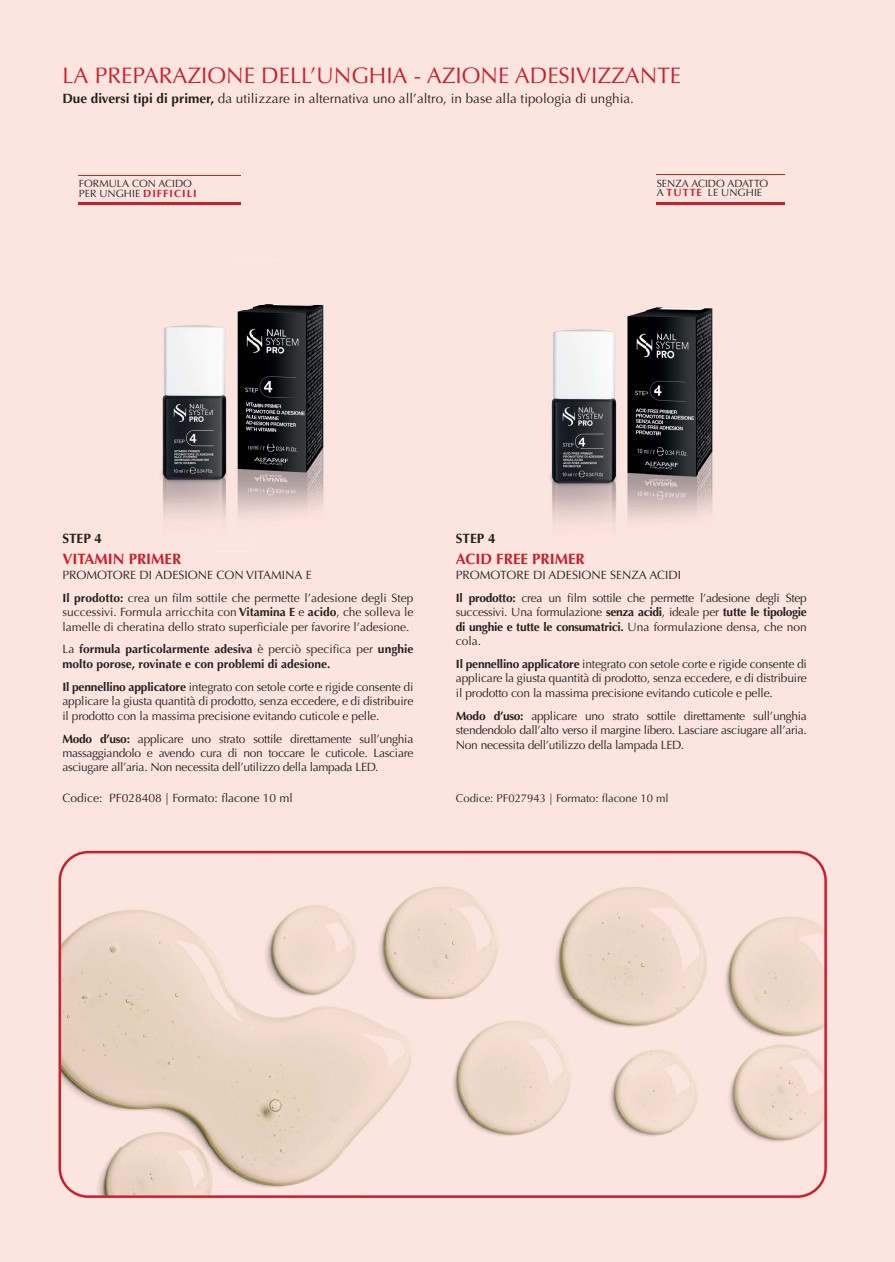
<style>
.page{position:relative;width:895px;height:1262px;background:#fff}
.page>*{position:absolute;margin:0;border:0;box-sizing:border-box;transform-origin:0 0}
.t1{font:22.5px "Optima";color:#ca1f2d}
.t2{font:700 15px "Optima";color:#ca1f2d}
.t3{font:13.5px "Optima";color:#231f20}
.t4{font:700 13.5px "Optima";color:#231f20}
.t5{font:12px/14.4px "Optima";letter-spacing:-.015em;color:#231f20;text-align:justify}
.t6{font:700 12px/14.4px "Optima";color:#231f20}
.t7{font:11.25px "Optima";color:#231f20}
.t8{font:10.5px/9.4px "Optima";color:#231f20}
.s1{font-weight:700}
.s2{font-weight:700;color:#ca1f2d}
.s3{font-weight:400}
</style>
<div class="page">
<div style="left:0;top:0;width:894px;height:1262px;background:#fde5df"></div>
<div style="left:230px;top:259px;width:149px;height:46px;background:#fde5df"></div>
<img style="left:252px;top:305px;width:127px;height:232px">
<img style="left:125px;top:265px;width:105px;height:239px">
<img style="left:125px;top:504px;width:127px;height:47px">
<img style="left:230px;top:265px;width:22px;height:272px">
<img style="left:646px;top:288px;width:93px;height:50px">
<img style="left:646px;top:338px;width:93px;height:203px">
<img style="left:518px;top:288px;width:99px;height:214px">
<img style="left:518px;top:502px;width:128px;height:53px">
<img style="left:617px;top:288px;width:29px;height:253px">
<svg style="left:58px;top:851px;width:768px;height:347px;background:#f2d9ce"></svg>
<hr style="left:656px;top:175px;width:128px;height:1px;background:#ca1f2d">
<hr style="left:656px;top:202px;width:128px;height:2px;background:#ca1f2d">
<hr style="left:79px;top:175px;width:161px;height:1px;background:#ca1f2d">
<hr style="left:79px;top:203px;width:161px;height:2px;background:#ca1f2d">
<svg style="left:888px;top:1260px;width:7px;height:2px"></svg>
<h1 class="t1" style="left:62px;top:62px;width:620px">LA PREPARAZIONE DELL’UNGHIA - AZIONE ADESIVIZZANTE</h1>
<p class="t3" style="left:62px;top:91px;width:573px"><span class="s1">Due diversi tipi di primer,</span> da utilizzare in alternativa uno all’altro, in base alla tipologia di unghia.</p>
<p class="t8" style="left:79px;top:179px;width:119px">FORMULA CON ACIDO<br>PER UNGHIE <span class="s2">DIFFICILI</span></p>
<p class="t8" style="left:656px;top:179px;width:113px">SENZA ACIDO ADATTO<br>A <span class="s2">TUTTE</span> LE UNGHIE</p>
<p class="t4" style="left:62px;top:530px;width:41px">STEP 4</p>
<p class="t2" style="left:62px;top:550px;width:120px">VITAMIN PRIMER</p>
<p class="t5" style="left:62px;top:563px;width:352px;line-height:23px">PROMOTORE DI ADESIONE CON VITAMINA E<br><span class="s1">Il prodotto:</span> crea un film sottile che permette l’adesione degli Step</p>
<p class="t5" style="left:62px;top:605px;width:352px">successivi. Formula arricchita con <span class="s1">Vitamina E</span> e <span class="s1">acido</span>, che solleva le lamelle di cheratina dello strato superficiale per favorire l’adesione.</p>
<p class="t6" style="left:62px;top:642px;width:352px"><span class="s3">La</span> formula particolarmente adesiva <span class="s3">è perciò specifica per</span> unghie molto porose, rovinate e con problemi di adesione.</p>
<p class="t5" style="left:62px;top:679px;width:352px"><span class="s1">Il pennellino applicatore</span> integrato con setole corte e rigide consente di applicare la giusta quantità di prodotto, senza eccedere, e di distribuire il prodotto con la massima precisione evitando cuticole e pelle.</p>
<p class="t5" style="left:62px;top:731px;width:352px"><span class="s1">Modo d’uso:</span> applicare uno strato sottile direttamente sull’unghia massaggiandolo e avendo cura di non toccare le cuticole. Lasciare asciugare all’aria. Non necessita dell’utilizzo della lampada LED.</p>
<p class="t5" style="left:62px;top:791px;width:232px">Codice: PF028408 | Formato: flacone 10 ml</p>
<p class="t4" style="left:456px;top:530px;width:41px">STEP 4</p>
<p class="t2" style="left:456px;top:550px;width:130px">ACID FREE PRIMER</p>
<p class="t5" style="left:456px;top:563px;width:352px;line-height:23px">PROMOTORE DI ADESIONE SENZA ACIDI<br><span class="s1">Il prodotto:</span> crea un film sottile che permette l’adesione degli Step</p>
<p class="t5" style="left:456px;top:605px;width:352px">successivi. Una formulazione <span class="s1">senza acidi</span>, ideale per <span class="s1">tutte le tipologie di unghie e tutte le consumatrici.</span> Una formulazione densa, che non cola.</p>
<p class="t5" style="left:456px;top:657px;width:352px"><span class="s1">Il pennellino applicatore</span> integrato con setole corte e rigide consente di applicare la giusta quantità di prodotto, senza eccedere, e di distribuire il prodotto con la massima precisione evitando cuticole e pelle.</p>
<p class="t5" style="left:456px;top:708px;width:352px;line-height:14.9px"><span class="s1">Modo d’uso:</span> applicare uno strato sottile direttamente sull’unghia stendendolo dall’alto verso il margine libero. Lasciare asciugare all’aria.<br>Non necessita dell’utilizzo della lampada LED.</p>
<p class="t7" style="left:456px;top:792px;width:214px">Codice: PF027943 | Formato: flacone 10 ml</p>
</div>
